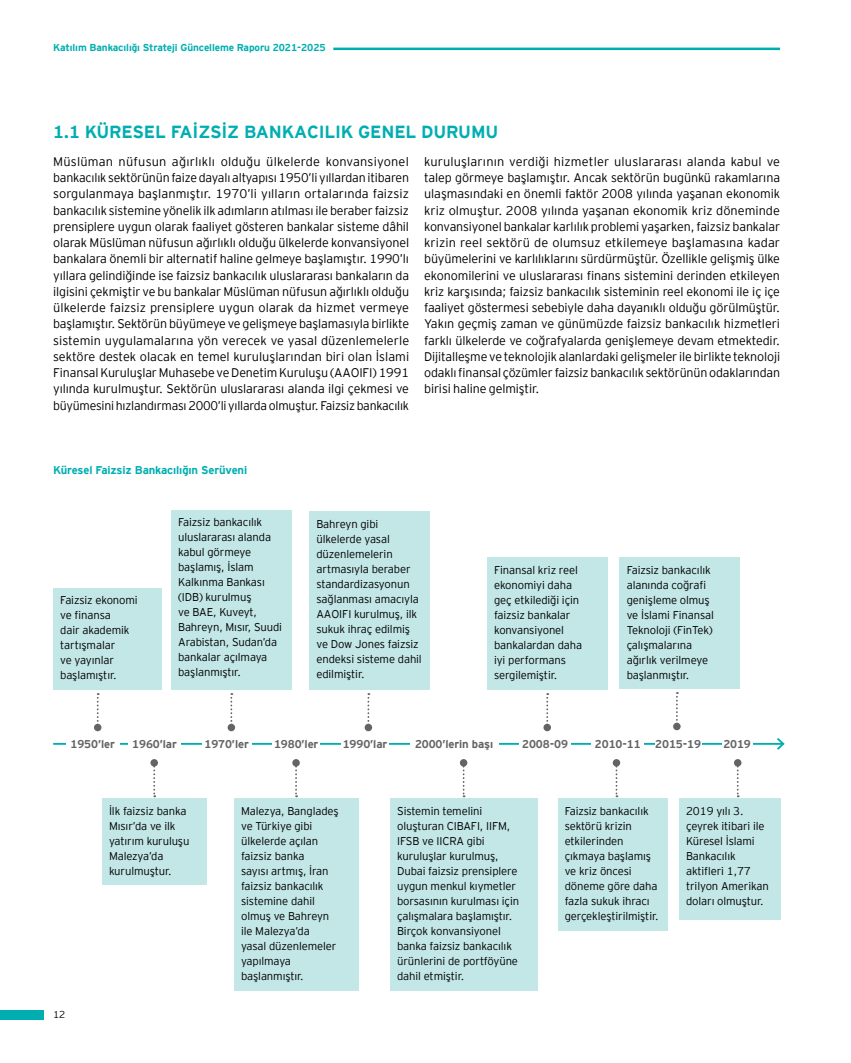
<style>
.page{position:relative;width:851px;height:1063px;background:#fff}
.page>*{position:absolute;margin:0;border:0;box-sizing:border-box;transform-origin:0 0}
.t1{font:700 17.5px "EY Interstate";letter-spacing:-.01em;color:#00aeb1}
.t2{font:300 12.5px/16.2px "EY Interstate";letter-spacing:-.02em;color:#000;text-align:justify}
.t3{font:300 11.25px/15px "EY Interstate";letter-spacing:-.01em;color:#000}
.t4{font:700 11.25px "EY Interstate";letter-spacing:-.01em;color:#636466}
.t5{font:700 11.25px "EY Interstate";letter-spacing:-.01em;color:#00aeb1}
.t6{font:700 10px "EY Interstate";letter-spacing:-.01em;color:#00aeb1}
.t7{font:300 10px "EY Interstate";color:#000}
</style>
<div class="page">
<hr style="left:333px;top:48px;width:447px;height:2px;background:#00aeb1">
<div style="left:0;top:1010px;width:44px;height:9px;background:#00aeb1"></div>
<hr style="left:53px;top:743px;width:730px;height:2px;background:#00aeb1">
<svg style="left:774px;top:738px;width:11px;height:12px"></svg>
<div style="left:66px;top:739px;width:53px;height:14px;background:#fff"></div>
<div style="left:128px;top:739px;width:53px;height:10px;background:#fff"></div>
<div style="left:202px;top:739px;width:49px;height:16px;background:#fff"></div>
<div style="left:272px;top:739px;width:48px;height:16px;background:#fff"></div>
<div style="left:341px;top:739px;width:48px;height:16px;background:#fff"></div>
<div style="left:410px;top:739px;width:88px;height:20px;background:#fff"></div>
<div style="left:519px;top:739px;width:51px;height:16px;background:#fff"></div>
<div style="left:591px;top:739px;width:53px;height:18px;background:#fff"></div>
<div style="left:655px;top:739px;width:46px;height:18px;background:#fff"></div>
<div style="left:722px;top:739px;width:30px;height:18px;background:#fff"></div>
<div style="left:53px;top:588px;width:108px;height:102px;background:#c3e6e6"></div>
<svg style="left:97px;top:693px;width:2px;height:31px"></svg>
<div style="left:94px;top:724px;width:7px;height:7px;background:#636466;border-radius:50%"></div>
<div style="left:171px;top:510px;width:120px;height:180px;background:#c3e6e6"></div>
<svg style="left:230px;top:693px;width:2px;height:31px"></svg>
<div style="left:227px;top:724px;width:8px;height:7px;background:#636466;border-radius:50%"></div>
<div style="left:309px;top:512px;width:121px;height:178px;background:#c3e6e6"></div>
<svg style="left:367px;top:693px;width:2px;height:31px"></svg>
<div style="left:364px;top:724px;width:8px;height:7px;background:#636466;border-radius:50%"></div>
<div style="left:487px;top:558px;width:120px;height:132px;background:#c3e6e6"></div>
<svg style="left:546px;top:693px;width:2px;height:31px"></svg>
<div style="left:543px;top:724px;width:8px;height:7px;background:#636466;border-radius:50%"></div>
<div style="left:619px;top:558px;width:121px;height:131px;background:#c3e6e6"></div>
<svg style="left:676px;top:692px;width:1px;height:31px"></svg>
<div style="left:673px;top:723px;width:7px;height:7px;background:#636466;border-radius:50%"></div>
<div style="left:102px;top:799px;width:104px;height:86px;background:#c3e6e6"></div>
<svg style="left:153px;top:767px;width:2px;height:30px"></svg>
<div style="left:150px;top:759px;width:8px;height:8px;background:#636466;border-radius:50%"></div>
<div style="left:234px;top:799px;width:124px;height:192px;background:#c3e6e6"></div>
<svg style="left:295px;top:767px;width:2px;height:30px"></svg>
<div style="left:292px;top:759px;width:8px;height:8px;background:#636466;border-radius:50%"></div>
<div style="left:390px;top:799px;width:147px;height:192px;background:#c3e6e6"></div>
<svg style="left:462px;top:767px;width:2px;height:30px"></svg>
<div style="left:460px;top:759px;width:7px;height:8px;background:#636466;border-radius:50%"></div>
<div style="left:557px;top:799px;width:110px;height:132px;background:#c3e6e6"></div>
<svg style="left:615px;top:767px;width:2px;height:30px"></svg>
<div style="left:612px;top:759px;width:8px;height:8px;background:#636466;border-radius:50%"></div>
<div style="left:679px;top:799px;width:101px;height:121px;background:#c3e6e6"></div>
<svg style="left:736px;top:767px;width:2px;height:30px"></svg>
<div style="left:733px;top:759px;width:8px;height:8px;background:#636466;border-radius:50%"></div>
<p class="t6" style="left:53px;top:40px;width:274px">Katılım Bankacılığı Strateji Güncelleme Raporu 2021-2025</p>
<h1 class="t1" style="left:53px;top:119px;width:446px">1.1 KÜRESEL FAİZSİZ BANKACILIK GENEL DURUMU</h1>
<p class="t2" style="left:53px;top:153px;width:357px">Müslüman nüfusun ağırlıklı olduğu ülkelerde konvansiyonel bankacılık sektörünün faize dayalı altyapısı 1950’li yıllardan itibaren sorgulanmaya başlanmıştır. 1970’li yılların ortalarında faizsiz bankacılık sistemine yönelik ilk adımların atılması ile beraber faizsiz prensiplere uygun olarak faaliyet gösteren bankalar sisteme dâhil olarak Müslüman nüfusun ağırlıklı olduğu ülkelerde konvansiyonel bankalara önemli bir alternatif haline gelmeye başlamıştır. 1990’lı yıllara gelindiğinde ise faizsiz bankacılık uluslararası bankaların da ilgisini çekmiştir ve bu bankalar Müslüman nüfusun ağırlıklı olduğu ülkelerde faizsiz prensiplere uygun olarak da hizmet vermeye başlamıştır. Sektörün büyümeye ve gelişmeye başlamasıyla birlikte sistemin uygulamalarına yön verecek ve yasal düzenlemelerle sektöre destek olacak en temel kuruluşlarından biri olan İslami Finansal Kuruluşlar Muhasebe ve Denetim Kuruluşu (AAOIFI) 1991 yılında kurulmuştur. Sektörün uluslararası alanda ilgi çekmesi ve büyümesini hızlandırması 2000’li yıllarda olmuştur. Faizsiz bankacılık</p>
<p class="t2" style="left:424px;top:153px;width:357px">kuruluşlarının verdiği hizmetler uluslararası alanda kabul ve talep görmeye başlamıştır. Ancak sektörün bugünkü rakamlarına ulaşmasındaki en önemli faktör 2008 yılında yaşanan ekonomik kriz olmuştur. 2008 yılında yaşanan ekonomik kriz döneminde konvansiyonel bankalar karlılık problemi yaşarken, faizsiz bankalar krizin reel sektörü de olumsuz etkilemeye başlamasına kadar büyümelerini ve karlılıklarını sürdürmüştür. Özellikle gelişmiş ülke ekonomilerini ve uluslararası finans sistemini derinden etkileyen kriz karşısında; faizsiz bankacılık sisteminin reel ekonomi ile iç içe faaliyet göstermesi sebebiyle daha dayanıklı olduğu görülmüştür.<br>Yakın geçmiş zaman ve günümüzde faizsiz bankacılık hizmetleri farklı ülkelerde ve coğrafyalarda genişlemeye devam etmektedir.<br>Dijitalleşme ve teknolojik alanlardaki gelişmeler ile birlikte teknoloji odaklı finansal çözümler faizsiz bankacılık sektörünün odaklarından birisi haline gelmiştir.</p>
<p class="t5" style="left:53px;top:462px;width:195px">Küresel Faizsiz Bankacılığın Serüveni</p>
<p class="t3" style="left:60px;top:592px;width:79px">Faizsiz ekonomi ve finansa<br>dair akademik tartışmalar<br>ve yayınlar başlamıştır.</p>
<p class="t3" style="left:178px;top:514px;width:105px">Faizsiz bankacılık uluslararası alanda kabul görmeye başlamış, İslam<br>Kalkınma Bankası (IDB) kurulmuş<br>ve BAE, Kuveyt,<br>Bahreyn, Mısır, Suudi<br>Arabistan, Sudan’da bankalar açılmaya başlanmıştır.</p>
<p class="t3" style="left:316px;top:516px;width:107px">Bahreyn gibi ülkelerde yasal düzenlemelerin artmasıyla beraber standardizasyonun sağlanması amacıyla<br>AAOIFI kurulmuş, ilk sukuk ihraç edilmiş ve Dow Jones faizsiz endeksi sisteme dahil edilmiştir.</p>
<p class="t3" style="left:494px;top:562px;width:90px">Finansal kriz reel ekonomiyi daha geç etkilediği için faizsiz bankalar konvansiyonel bankalardan daha iyi performans sergilemiştir.</p>
<p class="t3" style="left:626px;top:562px;width:89px">Faizsiz bankacılık alanında coğrafi genişleme olmuş ve İslami Finansal<br>Teknoloji (FinTek) çalışmalarına ağırlık verilmeye başlanmıştır.</p>
<p class="t4" style="left:70px;top:736px;width:46px">1950’ler</p>
<p class="t4" style="left:132px;top:736px;width:46px">1960’lar</p>
<p class="t4" style="left:204px;top:736px;width:46px">1970’ler</p>
<p class="t4" style="left:274px;top:736px;width:46px">1980’ler</p>
<p class="t4" style="left:343px;top:736px;width:46px">1990’lar</p>
<p class="t4" style="left:415px;top:736px;width:80px">2000’lerin başı</p>
<p class="t4" style="left:522px;top:736px;width:47px">2008-09</p>
<p class="t4" style="left:595px;top:736px;width:47px">2010-11</p>
<p class="t4" style="left:655px;top:736px;width:47px">2015-19</p>
<p class="t4" style="left:723px;top:736px;width:29px">2019</p>
<p class="t7" style="left:53px;top:1007px;width:14px">12</p>
<p class="t3" style="left:109px;top:803px;width:82px">İlk faizsiz banka<br>Mısır’da ve ilk yatırım kuruluşu<br>Malezya’da kurulmuştur.</p>
<p class="t3" style="left:241px;top:803px;width:99px">Malezya, Bangladeş ve Türkiye gibi ülkelerde açılan faizsiz banka<br>sayısı artmış, İran faizsiz bankacılık sistemine dahil olmuş ve Bahreyn ile Malezya’da<br>yasal düzenlemeler yapılmaya başlanmıştır.</p>
<p class="t3" style="left:397px;top:803px;width:123px">Sistemin temelini oluşturan CIBAFI, IIFM,<br>IFSB ve IICRA gibi kuruluşlar kurulmuş,<br>Dubai faizsiz prensiplere uygun menkul kıymetler borsasının kurulması için çalışmalara başlamıştır.<br>Birçok konvansiyonel banka faizsiz bankacılık ürünlerini de portföyüne dahil etmiştir.</p>
<p class="t3" style="left:564px;top:803px;width:95px">Faizsiz bankacılık sektörü krizin etkilerinden çıkmaya başlamış ve kriz öncesi döneme göre daha fazla sukuk ihracı gerçekleştirilmiştir.</p>
<p class="t3" style="left:686px;top:803px;width:84px">2019 yılı 3. çeyrek itibari ile<br>Küresel İslami<br>Bankacılık aktifleri 1,77 trilyon Amerikan doları olmuştur.</p>
</div>
